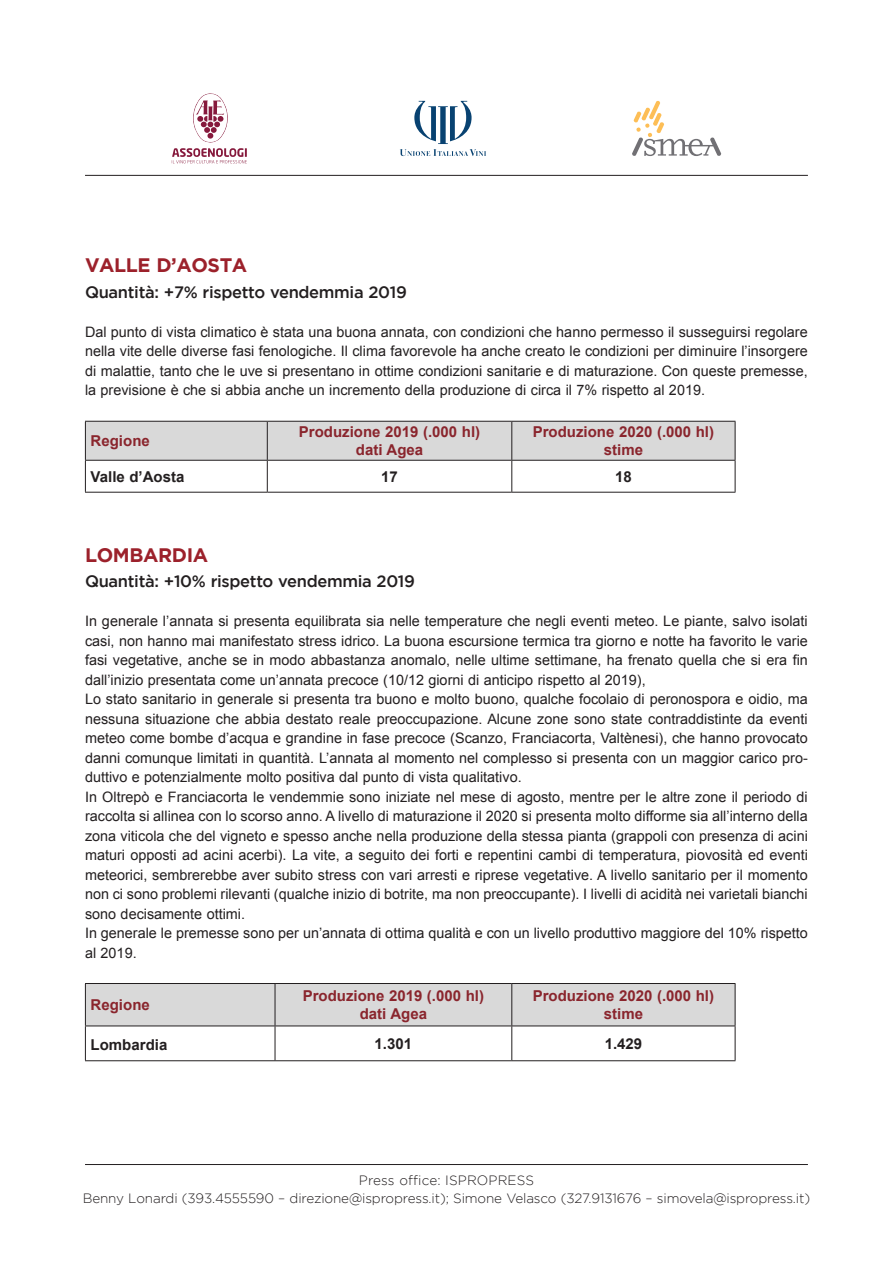
<style>
.page{position:relative;width:893px;height:1263px;background:#fff}
.page>*{position:absolute;margin:0;border:0;box-sizing:border-box;transform-origin:0 0}
.Normale{font:700 19.5px "Gotham";letter-spacing:-.02em;color:#9c212b}
.Normale-2{font:500 16.5px "Gotham";letter-spacing:-.02em;color:#231f20}
.Normale-3{font:700 15px/18px "Arial";color:#8a252d;text-align:center}
.Normale-4{font:700 15px "Arial";color:#231f20}
.Normale-5{font:14.4px/19.5px "Arial";color:#231f20;text-align:justify}
.Normale-6{font:300 13.5px "Gotham";letter-spacing:-.01em;color:#231f20}
.Normale-7{font:300 13.5px "Gotham";letter-spacing:.01em;color:#231f20}
</style>
<div class="page">
<svg style="left:172px;top:93px;width:75px;height:71px"></svg>
<svg style="left:632px;top:101px;width:89px;height:55px"></svg>
<svg style="left:400px;top:101px;width:86px;height:55px"></svg>
<hr style="left:85px;top:175px;width:723px;height:1px;background:#231f20">
<hr style="left:85px;top:1164px;width:723px;height:1px;background:#231f20">
<div style="left:86px;top:422px;width:649px;height:38px;background:#d9d9d9"></div>
<hr style="left:85px;top:422px;width:1px;height:38px;background:#231f20">
<hr style="left:85px;top:421px;width:182px;height:1px;background:#231f20">
<hr style="left:267px;top:421px;width:245px;height:1px;background:#231f20">
<hr style="left:512px;top:421px;width:223px;height:1px;background:#231f20">
<hr style="left:85px;top:461px;width:1px;height:31px;background:#231f20">
<hr style="left:85px;top:460px;width:182px;height:1px;background:#231f20">
<hr style="left:267px;top:460px;width:245px;height:1px;background:#231f20">
<hr style="left:512px;top:460px;width:223px;height:1px;background:#231f20">
<hr style="left:85px;top:492px;width:182px;height:1px;background:#231f20">
<hr style="left:267px;top:492px;width:245px;height:1px;background:#231f20">
<hr style="left:512px;top:492px;width:223px;height:1px;background:#231f20">
<hr style="left:267px;top:422px;width:1px;height:38px;background:#231f20">
<hr style="left:511px;top:422px;width:1px;height:38px;background:#231f20">
<hr style="left:735px;top:422px;width:1px;height:38px;background:#231f20">
<hr style="left:267px;top:461px;width:1px;height:31px;background:#231f20">
<hr style="left:511px;top:461px;width:1px;height:31px;background:#231f20">
<hr style="left:735px;top:461px;width:1px;height:31px;background:#231f20">
<div style="left:86px;top:984px;width:649px;height:41px;background:#d9d9d9"></div>
<hr style="left:85px;top:984px;width:1px;height:41px;background:#231f20">
<hr style="left:85px;top:983px;width:190px;height:1px;background:#231f20">
<hr style="left:275px;top:983px;width:237px;height:1px;background:#231f20">
<hr style="left:512px;top:983px;width:223px;height:1px;background:#231f20">
<hr style="left:85px;top:1026px;width:1px;height:34px;background:#231f20">
<hr style="left:85px;top:1025px;width:190px;height:1px;background:#231f20">
<hr style="left:275px;top:1025px;width:237px;height:1px;background:#231f20">
<hr style="left:512px;top:1025px;width:223px;height:1px;background:#231f20">
<hr style="left:85px;top:1060px;width:190px;height:1px;background:#231f20">
<hr style="left:275px;top:1060px;width:237px;height:1px;background:#231f20">
<hr style="left:512px;top:1060px;width:223px;height:1px;background:#231f20">
<hr style="left:275px;top:984px;width:1px;height:41px;background:#231f20">
<hr style="left:511px;top:984px;width:1px;height:41px;background:#231f20">
<hr style="left:735px;top:984px;width:1px;height:41px;background:#231f20">
<hr style="left:275px;top:1026px;width:1px;height:34px;background:#231f20">
<hr style="left:511px;top:1026px;width:1px;height:34px;background:#231f20">
<hr style="left:735px;top:1026px;width:1px;height:34px;background:#231f20">
<p class="Normale" style="left:85px;top:254px;width:164px">VALLE D’AOSTA</p>
<p class="Normale-2" style="left:85px;top:283px;width:323px">Quantità: +7% rispetto vendemmia 2019</p>
<p class="Normale-5" style="left:85px;top:322px;width:724px">Dal punto di vista climatico è stata una buona annata, con condizioni che hanno permesso il susseguirsi regolare nella vite delle diverse fasi fenologiche. Il clima favorevole ha anche creato le condizioni per diminuire l’insorgere di malattie, tanto che le uve si presentano in ottime condizioni sanitarie e di maturazione. Con queste premesse, la previsione è che si abbia anche un incremento della produzione di circa il 7% rispetto al 2019.</p>
<p class="Normale-3" style="left:91px;top:432px;width:61px">Regione</p>
<p class="Normale-3" style="left:299px;top:423px;width:183px">Produzione 2019 (.000 hl) dati Agea</p>
<p class="Normale-3" style="left:533px;top:423px;width:183px">Produzione 2020 (.000 hl) stime</p>
<p class="Normale-4" style="left:91px;top:466px;width:95px">Valle d’Aosta</p>
<p class="Normale-4" style="left:381px;top:466px;width:18px">17</p>
<p class="Normale-4" style="left:615px;top:466px;width:18px">18</p>
<p class="Normale" style="left:85px;top:543px;width:125px">LOMBARDIA</p>
<p class="Normale-2" style="left:85px;top:572px;width:331px">Quantità: +10% rispetto vendemmia 2019</p>
<p class="Normale-5" style="left:85px;top:611px;width:724px">In generale l’annata si presenta equilibrata sia nelle temperature che negli eventi meteo. Le piante, salvo isolati casi, non hanno mai manifestato stress idrico. La buona escursione termica tra giorno e notte ha favorito le varie fasi vegetative, anche se in modo abbastanza anomalo, nelle ultime settimane, ha frenato quella che si era fin dall’inizio presentata come un’annata precoce (10/12 giorni di anticipo rispetto al 2019),</p>
<p class="Normale-5" style="left:85px;top:689px;width:724px">Lo stato sanitario in generale si presenta tra buono e molto buono, qualche focolaio di peronospora e oidio, ma nessuna situazione che abbia destato reale preoccupazione. Alcune zone sono state contraddistinte da eventi meteo come bombe d’acqua e grandine in fase precoce (Scanzo, Franciacorta, Valtènesi), che hanno provocato danni comunque limitati in quantità. L’annata al momento nel complesso si presenta con un maggior carico pro&shy;duttivo e potenzialmente molto positiva dal punto di vista qualitativo.</p>
<p class="Normale-5" style="left:85px;top:787px;width:724px">In Oltrepò e Franciacorta le vendemmie sono iniziate nel mese di agosto, mentre per le altre zone il periodo di raccolta si allinea con lo scorso anno. A livello di maturazione il 2020 si presenta molto difforme sia all’interno della zona viticola che del vigneto e spesso anche nella produzione della stessa pianta (grappoli con presenza di acini maturi opposti ad acini acerbi). La vite, a seguito dei forti e repentini cambi di temperatura, piovosità ed eventi meteorici, sembrerebbe aver subito stress con vari arresti e riprese vegetative. A livello sanitario per il momento non ci sono problemi rilevanti (qualche inizio di botrite, ma non preoccupante). I livelli di acidità nei varietali bianchi sono decisamente ottimi.</p>
<p class="Normale-5" style="left:85px;top:923px;width:724px">In generale le premesse sono per un’annata di ottima qualità e con un livello produttivo maggiore del 10% rispetto al 2019.</p>
<p class="Normale-3" style="left:91px;top:996px;width:61px">Regione</p>
<p class="Normale-3" style="left:303px;top:987px;width:183px">Produzione 2019 (.000 hl) dati Agea</p>
<p class="Normale-3" style="left:533px;top:987px;width:183px">Produzione 2020 (.000 hl) stime</p>
<p class="Normale-4" style="left:91px;top:1035px;width:78px">Lombardia</p>
<p class="Normale-4" style="left:375px;top:1034px;width:39px">1.301</p>
<p class="Normale-4" style="left:605px;top:1034px;width:39px">1.429</p>
<p class="Normale-7" style="left:359px;top:1173px;width:177px">Press office: ISPROPRESS</p>
<p class="Normale-6" style="left:83px;top:1191px;width:729px">Benny Lonardi (393.4555590 – direzione@ispropress.it); Simone Velasco (327.9131676 – simovela@ispropress.it)</p>
</div>
